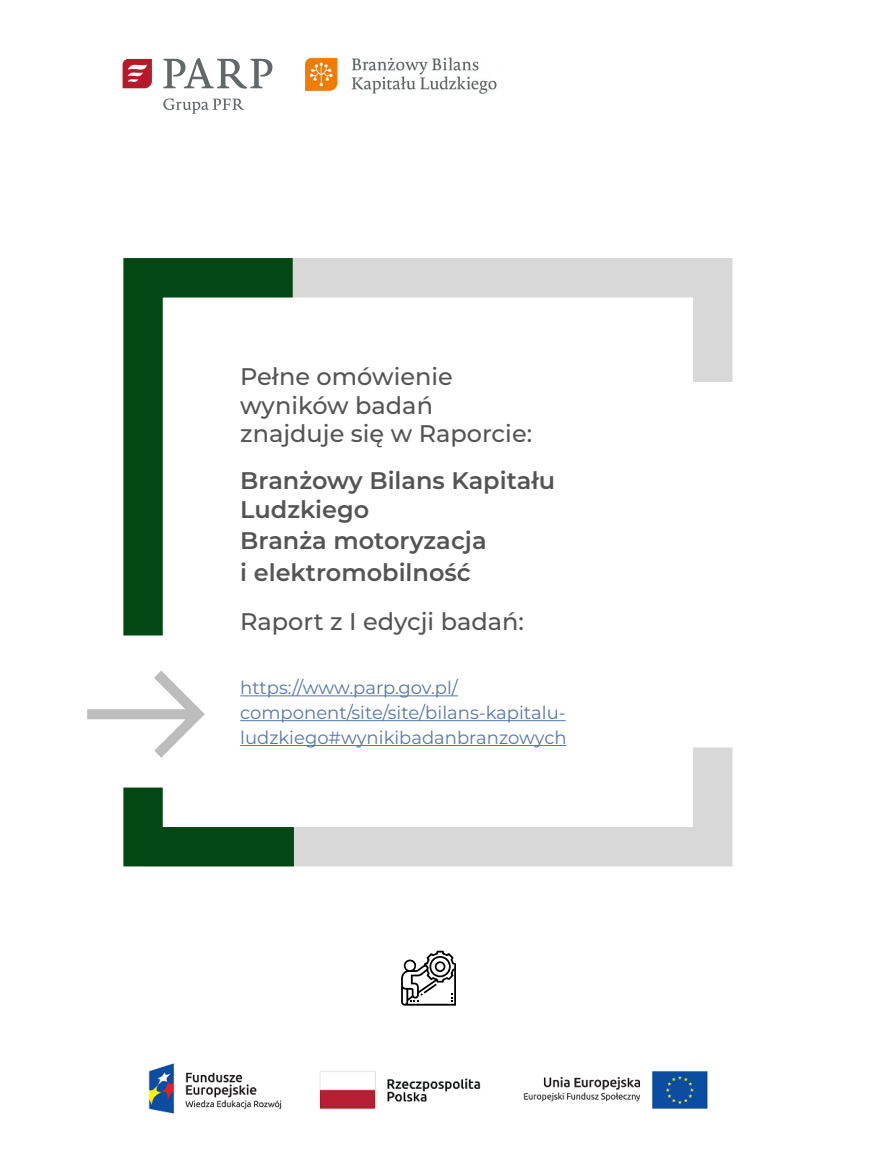
<style>
.page{position:relative;width:893px;height:1149px;background:#fff}
.page>*{position:absolute;margin:0;border:0;box-sizing:border-box;transform-origin:0 0}
.t1{font:500 24px/28.5px "Montserrat";color:#555454}
.t2{font:600 24px/28.5px "Montserrat";color:#555454}
.t3{font:18px/24.8px "Montserrat";color:#5576af}
</style>
<div class="page">
<svg style="left:332px;top:258px;width:401px;height:124px"></svg>
<img style="left:148px;top:1063px;width:560px;height:51px">
<img style="left:306px;top:57px;width:191px;height:37px">
<svg style="left:123px;top:59px;width:29px;height:29px"></svg>
<svg style="left:163px;top:58px;width:109px;height:31px"></svg>
<svg style="left:163px;top:98px;width:81px;height:16px"></svg>
<svg style="left:123px;top:258px;width:209px;height:378px"></svg>
<hr style="left:240px;top:695px;width:218px;height:1px;background:#5576af">
<svg style="left:333px;top:720px;width:400px;height:147px"></svg>
<svg style="left:87px;top:670px;width:246px;height:197px"></svg>
<svg style="left:401px;top:950px;width:55px;height:55px"></svg>
<p class="t1" style="left:240px;top:361px;width:293px">Pełne omówienie wyników badań znajduje się w Raporcie:</p>
<p class="t2" style="left:240px;top:465px;width:316px">Branżowy Bilans Kapitału<br>Ludzkiego</p>
<p class="t2" style="left:240px;top:523px;width:248px;line-height:31.5px">Branża motoryzacja i elektromobilność</p>
<p class="t1" style="left:240px;top:606px;width:285px">Raport z I edycji badań:</p>
<p class="t3" style="left:240px;top:674px;width:328px">https://www.parp.gov.pl/ component/site/site/bilans-kapitalu&shy;ludzkiego#wynikibadanbranzowych</p>
</div>
